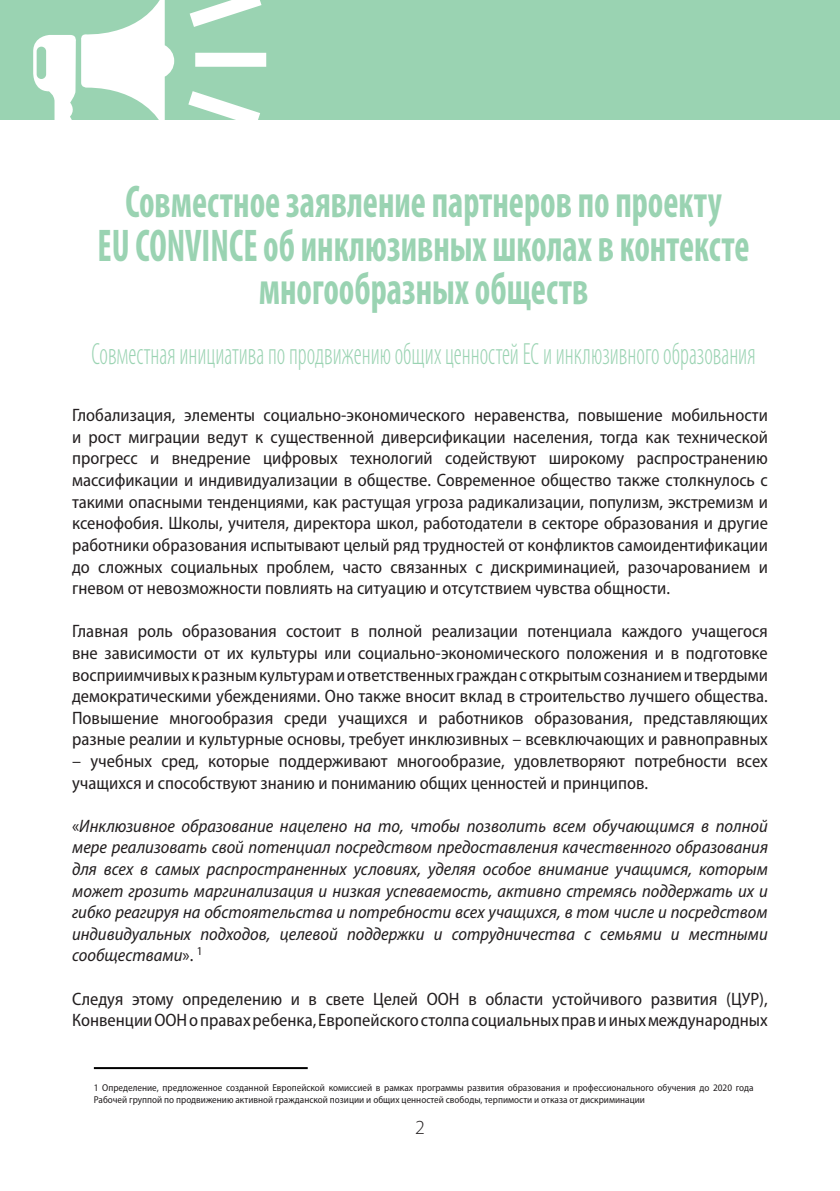
<style>
.page{position:relative;width:840px;height:1191px;background:#fff}
.page>*{position:absolute;margin:0;border:0;box-sizing:border-box;transform-origin:0 0}
.t1{font:700 condensed 46px/43.2px "Myriad Pro";color:#9ad3b2;text-align:center;scale:.78 1}
.t2{font:300 condensed 30.8px "Myriad Pro";color:#9ad3b2;scale:.78 1}
.t3{font:300 20px "Myriad Pro";color:#231f20}
.Paragraph_Style_1{font:semi-condensed 18px/21.6px "Myriad Pro";color:#231f20;text-align:justify}
.Paragraph_Style_1-2{font:italic semi-condensed 18px/21.6px "Myriad Pro";color:#231f20;text-align:justify}
.Paragraph_Style_1-3{font:semi-condensed 10px/12px "Myriad Pro";color:#231f20}
.s1{font-style:normal}
</style>
<div class="page">
<div style="left:0;top:0;width:839px;height:120px;background:#9ad3b2"></div>
<hr style="left:94px;top:1067px;width:213px;height:2px;background:#000">
<svg style="left:33px;top:0;width:234px;height:120px"></svg>
<p class="t1" style="left:125px;top:179px;width:765px">Совместное заявление партнеров по проекту</p>
<p class="t1" style="left:98px;top:223px;width:836px">EU CONVINCE об инклюзивных школах в контексте многообразных обществ</p>
<p class="t2" style="left:91px;top:335px;width:852px">Совместная инициатива по продвижению общих ценностей ЕС и инклюзивного образования</p>
<p class="Paragraph_Style_1" style="left:72px;top:404px;width:697px">Глобализация, элементы социально-экономического неравенства, повышение мобильности и рост миграции ведут к существенной диверсификации населения, тогда как технической прогресс и внедрение цифровых технологий содействуют широкому распространению массификации и индивидуализации в обществе. Современное общество также столкнулось с такими опасными тенденциями, как растущая угроза радикализации, популизм, экстремизм и ксенофобия. Школы, учителя, директора школ, работодатели в секторе образования и другие работники образования испытывают целый ряд трудностей от конфликтов самоидентификации до сложных социальных проблем, часто связанных с дискриминацией, разочарованием и гневом от невозможности повлиять на ситуацию и отсутствием чувства общности.</p>
<p class="Paragraph_Style_1" style="left:72px;top:620px;width:697px">Главная роль образования состоит в полной реализации потенциала каждого учащегося вне зависимости от их культуры или социально-экономического положения и в подготовке восприимчивых к разным культурам и ответственных граждан с открытым сознанием и твердыми демократическими убеждениями. Оно также вносит вклад в строительство лучшего общества.<br>Повышение многообразия среди учащихся и работников образования, представляющих разные реалии и культурные основы, требует инклюзивных – всевключающих и равноправных</p>
<p class="Paragraph_Style_1" style="left:72px;top:750px;width:697px">– учебных сред, которые поддерживают многообразие, удовлетворяют потребности всех учащихся и способствуют знанию и пониманию общих ценностей и принципов.</p>
<p class="Paragraph_Style_1-2" style="left:72px;top:814px;width:697px"><span class="s1">«</span>Инклюзивное образование нацелено на то, чтобы позволить всем обучающимся в полной мере реализовать свой потенциал посредством предоставления качественного образования для всех в самых распространенных условиях, уделяя особое внимание учащимся, которым может грозить маргинализация и низкая успеваемость, активно стремясь поддержать их и гибко реагируя на обстоятельства и потребности всех учащихся, в том числе и посредством индивидуальных подходов, целевой поддержки и сотрудничества с семьями и местными сообществами<span class="s1">».</span> <sup>1</sup></p>
<p class="Paragraph_Style_1" style="left:72px;top:987px;width:696px">Следуя этому определению и в свете Целей ООН в области устойчивого развития (ЦУР),<br>Конвенции ООН о правах ребенка, Европейского столпа социальных прав и иных международных</p>
<p class="Paragraph_Style_1-3" style="left:94px;top:1081px;width:660px">1 Определение, предложенное созданной Европейской комиссией в рамках программы развития образования и профессионального обучения до 2020 года<br>Рабочей группой по продвижению активной гражданской позиции и общих ценностей свободы, терпимости и отказа от дискриминации</p>
<p class="t3" style="left:415px;top:1115px;width:11px">2</p>
</div>
